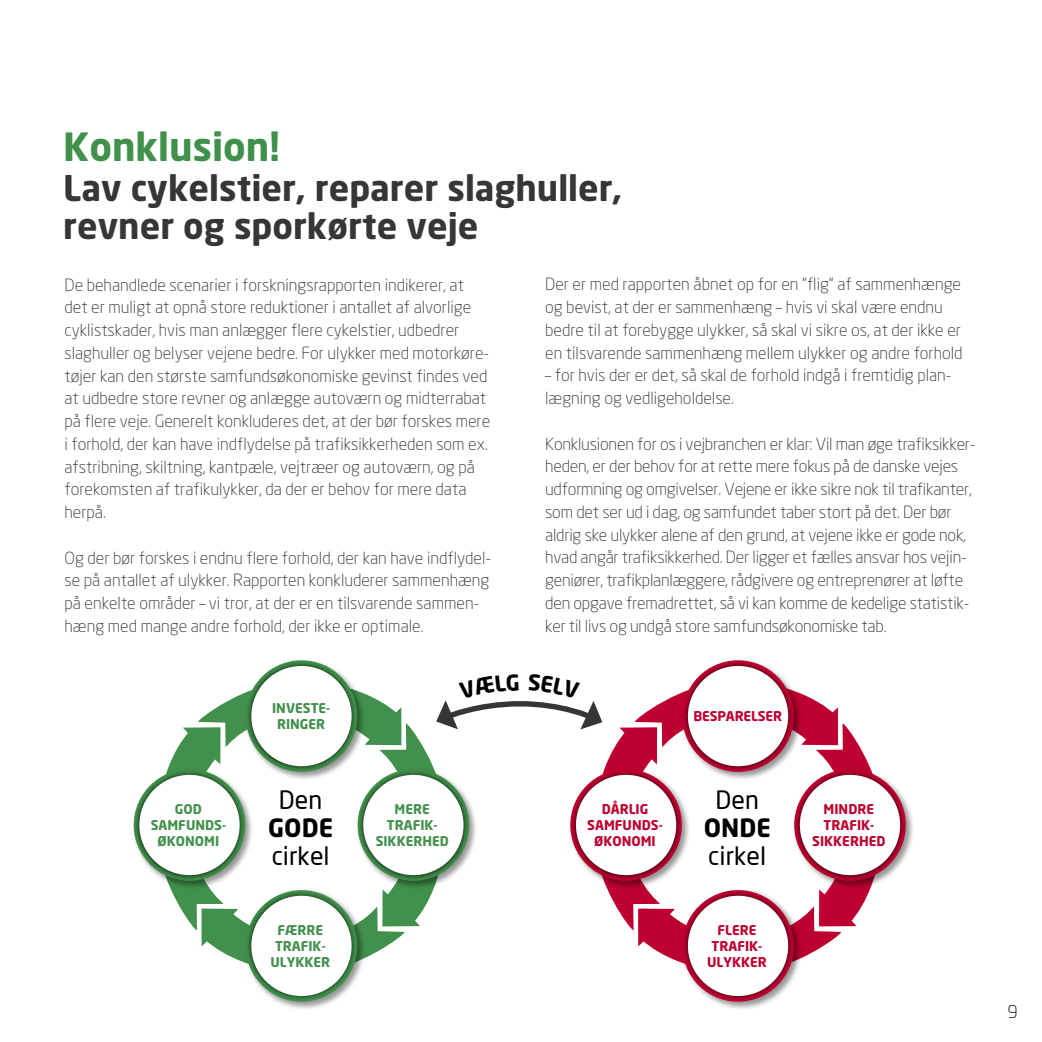
<style>
.page{position:relative;width:1042px;height:1042px;background:#fff}
.page>*{position:absolute;margin:0;border:0;box-sizing:border-box;transform-origin:0 0}
.t1{font:700 38.5px "Neo Sans Pro";color:#41904b}
.t2{font:700 35px/38.5px "Neo Sans Pro";color:#363636}
.t3{font:24.85px "Neo Sans";color:#000}
.t4{font:700 24.85px "Neo Sans Pro";color:#000}
.t5{font:300 17.5px "Neo Sans Pro";color:#000}
.t6{font:300 16.62px/22.8px "Neo Sans Pro";color:#363636}
.t7{font:700 13.3px/15.9px "Neo Sans Pro";color:#be0030;text-align:center}
.t8{font:700 13.3px/15.9px "Neo Sans Pro";color:#41904b;text-align:center}
</style>
<div class="page">
<div style="left:246px;top:660px;width:111px;height:111px;background:#000;opacity:.75"></div>
<div style="left:251px;top:666px;width:101px;height:100px;background:#fff;border-radius:50%"></div>
<div style="left:244px;top:888px;width:122px;height:122px;background:#000;opacity:.41"></div>
<div style="left:246px;top:890px;width:111px;height:111px;background:#000;opacity:.75"></div>
<div style="left:251px;top:896px;width:101px;height:100px;background:#fff;border-radius:50%"></div>
<div style="left:134px;top:769px;width:111px;height:111px;background:#000;opacity:.75"></div>
<div style="left:139px;top:775px;width:101px;height:100px;background:#fff;border-radius:50%"></div>
<div style="left:683px;top:660px;width:110px;height:111px;background:#000;opacity:.75"></div>
<div style="left:688px;top:666px;width:100px;height:100px;background:#fff;border-radius:50%"></div>
<div style="left:680px;top:888px;width:122px;height:122px;background:#000;opacity:.41"></div>
<div style="left:683px;top:890px;width:110px;height:111px;background:#000;opacity:.75"></div>
<div style="left:688px;top:896px;width:100px;height:100px;background:#fff;border-radius:50%"></div>
<div style="left:792px;top:767px;width:122px;height:122px;background:#000;opacity:.41"></div>
<div style="left:795px;top:769px;width:110px;height:111px;background:#000;opacity:.75"></div>
<div style="left:800px;top:775px;width:100px;height:100px;background:#fff;border-radius:50%"></div>
<svg style="left:156px;top:674px;width:727px;height:299px"></svg>
<h1 class="t1" style="left:63px;top:122px;width:218px">Konklusion!</h1>
<h2 class="t2" style="left:63px;top:168px;width:560px">Lav cykelstier, reparer slaghuller, revner og sporkørte veje</h2>
<p class="t6" style="left:64px;top:273px;width:427px">De behandlede scenarier i forskningsrapporten indikerer, at det er muligt at opnå store reduktioner i antallet af alvorlige cyklistskader, hvis man anlægger flere cykelstier, udbedrer slaghuller og belyser vejene bedre. For ulykker med motorkøre&shy;tøjer kan den største samfundsøkonomiske gevinst findes ved at udbedre store revner og anlægge autoværn og midterrabat på flere veje. Generelt konkluderes det, at der bør forskes mere i forhold, der kan have indflydelse på trafiksikkerheden som ex. afstribning, skiltning, kantpæle, vejtræer og autoværn, og på forekomsten af trafikulykker, da der er behov for mere data herpå.</p>
<p class="t6" style="left:64px;top:546px;width:428px">Og der bør forskes i endnu flere forhold, der kan have indflydel&shy;se på antallet af ulykker. Rapporten konkluderer sammenhæng på enkelte områder – vi tror, at der er en tilsvarende sammen&shy;hæng med mange andre forhold, der ikke er optimale.</p>
<p class="t8" style="left:151px;top:801px;width:77px">GOD<br>SAMFUNDS-<br>ØKONOMI</p>
<p class="t8" style="left:272px;top:700px;width:60px">INVESTE-<br>RINGER</p>
<h3 class="t3" style="left:279px;top:784px;width:45px">Den</h3>
<h3 class="t4" style="left:268px;top:812px;width:66px">GODE</h3>
<h3 class="t3" style="left:272px;top:841px;width:59px">cirkel</h3>
<p class="t8" style="left:270px;top:922px;width:61px">FÆRRE<br>TRAFIK-<br>ULYKKER</p>
<p class="t8" style="left:376px;top:801px;width:75px">MERE<br>TRAFIK-<br>SIKKERHED</p>
<p class="t6" style="left:545px;top:273px;width:419px">Der er med rapporten åbnet op for en ”flig” af sammenhænge og bevist, at der er sammenhæng – hvis vi skal være endnu bedre til at forebygge ulykker, så skal vi sikre os, at der ikke er en tilsvarende sammenhæng mellem ulykker og andre forhold</p>
<p class="t6" style="left:545px;top:364px;width:408px">– for hvis der er det, så skal de forhold indgå i fremtidig plan&shy;lægning og vedligeholdelse.</p>
<p class="t6" style="left:545px;top:432px;width:432px">Konklusionen for os i vejbranchen er klar: Vil man øge trafiksikker&shy;heden, er der behov for at rette mere fokus på de danske vejes udformning og omgivelser. Vejene er ikke sikre nok til trafikanter, som det ser ud i dag, og samfundet taber stort på det. Der bør aldrig ske ulykker alene af den grund, at vejene ikke er gode nok, hvad angår trafiksikkerhed. Der ligger et fælles ansvar hos vejin&shy;geniører, trafikplanlæggere, rådgivere og entreprenører at løfte den opgave fremadrettet, så vi kan komme de kedelige statistik&shy;ker til livs og undgå store samfundsøkonomiske tab.</p>
<p class="t7" style="left:587px;top:801px;width:77px">DÅRLIG<br>SAMFUNDS-<br>ØKONOMI</p>
<p class="t7" style="left:693px;top:708px;width:90px">BESPARELSER</p>
<h3 class="t3" style="left:715px;top:784px;width:45px">Den</h3>
<h3 class="t4" style="left:704px;top:812px;width:69px">ONDE</h3>
<h3 class="t3" style="left:708px;top:841px;width:59px">cirkel</h3>
<p class="t7" style="left:707px;top:922px;width:61px">FLERE<br>TRAFIK-<br>ULYKKER</p>
<p class="t7" style="left:812px;top:801px;width:75px">MINDRE<br>TRAFIK-<br>SIKKERHED</p>
<p class="t5" style="left:1007px;top:1001px;width:12px">9</p>
</div>
